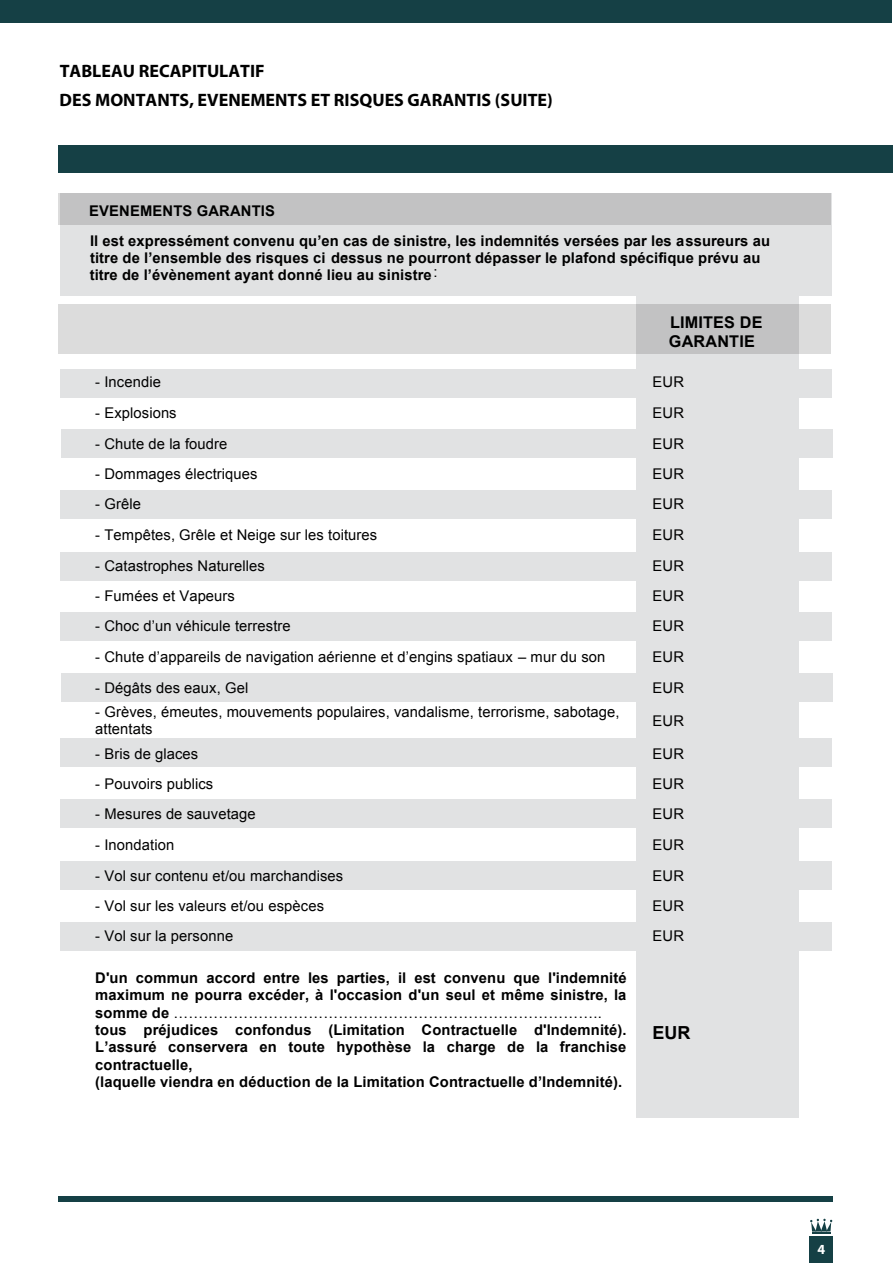
<style>
.page{position:relative;width:893px;height:1263px;background:#fff}
.page>*{position:absolute;margin:0;border:0;box-sizing:border-box;transform-origin:0 0}
.t1{font:700 18px/29.5px "Myriad";color:#000}
.t2{font:700 18px "Arial";color:#000}
.t3{font:700 16.2px/19px "Arial";letter-spacing:.015em;color:#000}
.t4{font:700 14.7px/17.2px "Arial";letter-spacing:.01em;color:#000}
.t5{font:14.7px/17.2px "Arial";letter-spacing:.01em;color:#000}
.t6{font:700 13.95px "Myriad Pro";color:#fff}
.s1{font-weight:400}
</style>
<div class="page">
<div style="left:59px;top:146px;width:834px;height:26px;background:#154045"></div>
<div style="left:0;top:0;width:891px;height:22px;background:#154045"></div>
<div style="left:60px;top:193px;width:771px;height:103px;background:#e1e2e3"></div>
<div style="left:60px;top:369px;width:771px;height:29px;background:#e1e2e3"></div>
<div style="left:61px;top:429px;width:771px;height:29px;background:#e1e2e3"></div>
<div style="left:60px;top:490px;width:771px;height:29px;background:#e1e2e3"></div>
<div style="left:60px;top:552px;width:771px;height:28px;background:#e1e2e3"></div>
<div style="left:60px;top:612px;width:771px;height:28px;background:#e1e2e3"></div>
<div style="left:61px;top:673px;width:771px;height:29px;background:#e1e2e3"></div>
<div style="left:60px;top:738px;width:771px;height:28px;background:#e1e2e3"></div>
<div style="left:60px;top:799px;width:771px;height:29px;background:#e1e2e3"></div>
<div style="left:60px;top:861px;width:771px;height:29px;background:#e1e2e3"></div>
<div style="left:60px;top:922px;width:771px;height:29px;background:#e1e2e3"></div>
<div style="left:636px;top:295px;width:162px;height:823px;background:#e1e2e3"></div>
<div style="left:58px;top:1196px;width:774px;height:5px;background:#154045"></div>
<div style="left:809px;top:1236px;width:24px;height:27px;background:#154045"></div>
<svg style="left:810px;top:1219px;width:22px;height:15px"></svg>
<svg style="left:58px;top:304px;width:773px;height:50px;background:#d6d6d6"></svg>
<div style="left:58px;top:193px;width:773px;height:32px;background:#c2c2c3"></div>
<p class="t1" style="left:60px;top:57px;width:495px">TABLEAU RECAPITULATIF<br>DES MONTANTS, EVENEMENTS ET RISQUES GARANTIS (SUITE)</p>
<p class="t4" style="left:89px;top:197px;width:682px;line-height:29.2px">EVENEMENTS GARANTIS<br>Il est expressément convenu qu’en cas de sinistre, les indemnités versées par les assureurs au</p>
<p class="t4" style="left:90px;top:250px;width:276px">titre de l’ensemble des risques ci dess</p>
<p class="t4" style="left:90px;top:250px;width:672px;text-indent:253px">- us ne pourront dépasser le plafond spécifique prévu au titre de l’évènement ayant donné lieu au sinistre<sup>:</sup></p>
<p class="t3" style="left:669px;top:313px;width:95px">LIMITES DE<br>GARANTIE</p>
<p class="t5" style="left:95px;top:374px;width:67px">- Incendie</p>
<p class="t5" style="left:653px;top:374px;width:33px">EUR</p>
<p class="t5" style="left:95px;top:404px;width:83px">- Explosions</p>
<p class="t5" style="left:653px;top:404px;width:33px">EUR</p>
<p class="t5" style="left:95px;top:435px;width:134px">- Chute de la foudre</p>
<p class="t5" style="left:653px;top:435px;width:33px">EUR</p>
<p class="t5" style="left:95px;top:465px;width:164px">- Dommages électriques</p>
<p class="t5" style="left:653px;top:465px;width:33px">EUR</p>
<p class="t5" style="left:95px;top:496px;width:47px">- Grêle</p>
<p class="t5" style="left:653px;top:496px;width:33px">EUR</p>
<p class="t5" style="left:95px;top:526px;width:283px">- Tempêtes, Grêle et Neige sur les toitures</p>
<p class="t5" style="left:653px;top:526px;width:33px">EUR</p>
<p class="t5" style="left:95px;top:557px;width:171px">- Catastrophes Naturelles</p>
<p class="t5" style="left:653px;top:557px;width:33px">EUR</p>
<p class="t5" style="left:95px;top:587px;width:141px">- Fumées et Vapeurs</p>
<p class="t5" style="left:653px;top:587px;width:33px">EUR</p>
<p class="t5" style="left:95px;top:618px;width:197px">- Choc d’un véhicule terrestre</p>
<p class="t5" style="left:653px;top:618px;width:33px">EUR</p>
<p class="t5" style="left:95px;top:648px;width:512px">- Chute d’appareils de navigation aérienne et d’engins spatiaux – mur du son</p>
<p class="t5" style="left:653px;top:648px;width:33px">EUR</p>
<p class="t5" style="left:95px;top:679px;width:155px">- Dégâts des eaux, Gel</p>
<p class="t5" style="left:653px;top:679px;width:33px">EUR</p>
<p class="t5" style="left:95px;top:703px;width:526px">- Grèves, émeutes, mouvements populaires, vandalisme, terrorisme, sabotage, attentats</p>
<p class="t5" style="left:653px;top:712px;width:33px">EUR</p>
<p class="t5" style="left:95px;top:745px;width:105px">- Bris de glaces</p>
<p class="t5" style="left:653px;top:745px;width:33px">EUR</p>
<p class="t5" style="left:95px;top:775px;width:120px">- Pouvoirs publics</p>
<p class="t5" style="left:653px;top:775px;width:33px">EUR</p>
<p class="t5" style="left:95px;top:806px;width:162px">- Mesures de sauvetage</p>
<p class="t5" style="left:653px;top:806px;width:33px">EUR</p>
<p class="t5" style="left:95px;top:836px;width:80px">- Inondation</p>
<p class="t5" style="left:653px;top:836px;width:33px">EUR</p>
<p class="t5" style="left:95px;top:867px;width:249px">- Vol sur contenu et/ou marchandises</p>
<p class="t5" style="left:653px;top:867px;width:33px">EUR</p>
<p class="t5" style="left:95px;top:897px;width:230px">- Vol sur les valeurs et/ou espèces</p>
<p class="t5" style="left:653px;top:897px;width:33px">EUR</p>
<p class="t5" style="left:95px;top:928px;width:140px">- Vol sur la personne</p>
<p class="t5" style="left:653px;top:928px;width:33px">EUR</p>
<p class="t4" style="left:95px;top:970px;width:533px">D'un commun accord entre les parties, il est convenu que l'indemnité maximum ne pourra excéder, à l'occasion d'un seul et même sinistre, la somme de <span class="s1">………………………………………………………………………….. </span>tous préjudices confondus (Limitation Contractuelle d'Indemnité).<br>L’assuré conservera en toute hypothèse la charge de la franchise contractuelle,<br>(laquelle viendra en déduction de la Limitation Contractuelle d’Indemnité).</p>
<p class="t2" style="left:653px;top:1020px;width:39px">EUR</p>
<p class="t6" style="left:817px;top:1240px;width:9px">4</p>
</div>
